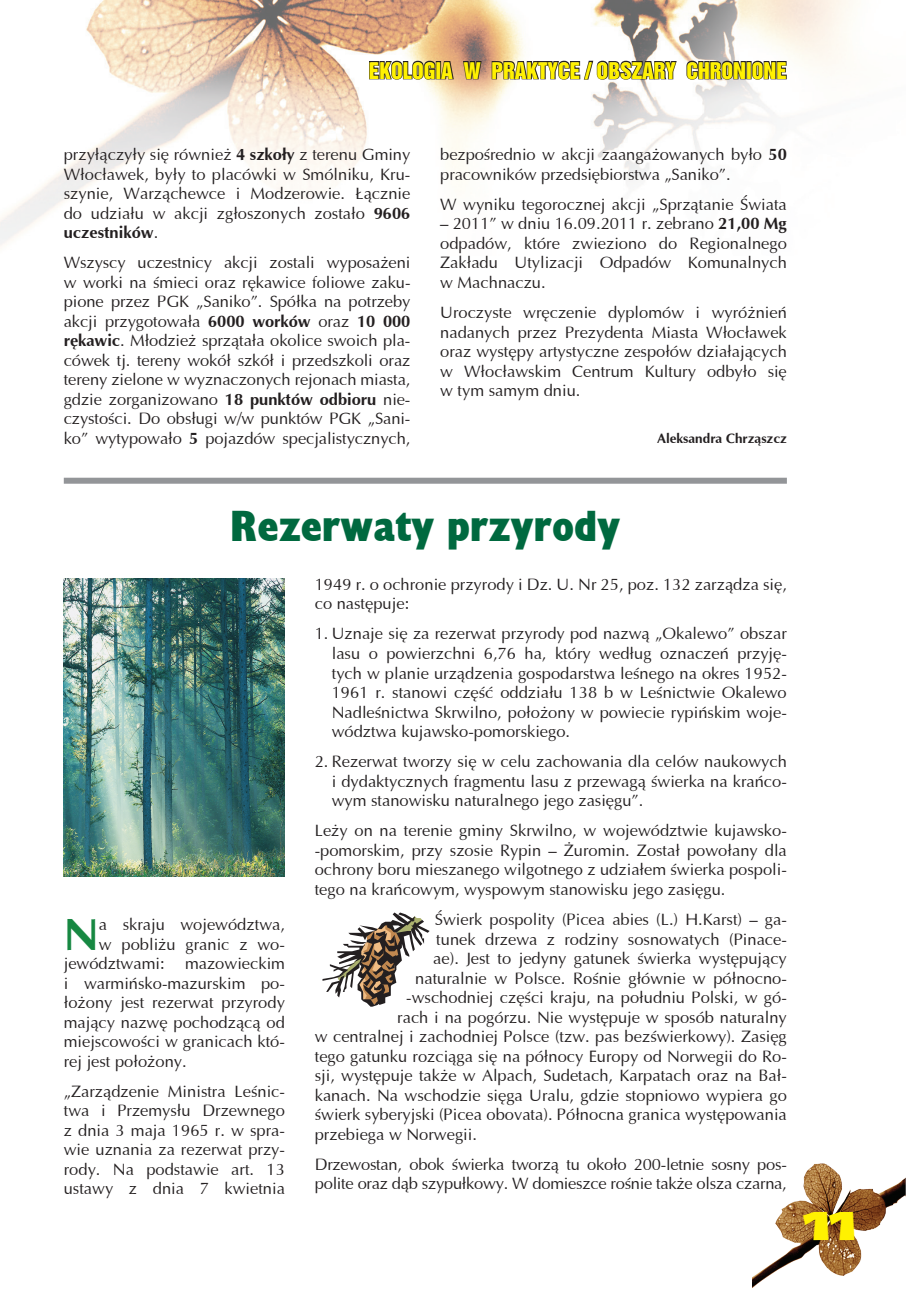
<style>
.page{position:relative;width:906px;height:1289px;background:#fff}
.page>*{position:absolute;margin:0;border:0;box-sizing:border-box;transform-origin:0 0}
.t1{font:700 45.15px "Ottawa";color:#178842}
.t2{font:900 42px "EFN Gilead";color:#00693f}
.t3{font:30px "FL Jazzowy Gruby";color:#fff101}
.t4{font:21px "Switzerland Inserat Plain PL";color:#fff101}
.t5{font:16.5px/19.5px "Ottawa";color:#231f20;text-align:justify}
.t6{font:700 13.5px "Ottawa";color:#231f20}
.s1{font-weight:700}
</style>
<div class="page">
<img style="left:752px;top:1163px;width:154px;height:125px">
<img style="left:0;top:0;width:854px;height:247px">
<svg style="left:368px;top:60px;width:87px;height:21px"></svg>
<svg style="left:462px;top:56px;width:20px;height:49px"></svg>
<svg style="left:491px;top:55px;width:187px;height:26px"></svg>
<svg style="left:685px;top:55px;width:102px;height:27px"></svg>
<div style="left:64px;top:477px;width:723px;height:6px;background:#939598"></div>
<img style="left:64px;top:578px;width:221px;height:298px">
<svg style="left:322px;top:912px;width:107px;height:94px"></svg>
<p class="t4" style="left:369px;top:58px;width:419px">EKOLOGIA W PRAKTYCE / OBSZARY CHRONIONE</p>
<p class="t5" style="left:64px;top:145px;width:348px">przyłączyły się również <span class="s1">4 szkoły</span> z terenu Gminy Włocławek, były to placówki w Smólniku, Kru&shy;szynie, Warząchewce i Modzerowie. Łącznie do udziału w akcji zgłoszonych zostało <span class="s1">9606 uczestników</span>.</p>
<p class="t5" style="left:64px;top:253px;width:348px">Wszyscy uczestnicy akcji zostali wyposażeni w worki na śmieci oraz rękawice foliowe zaku&shy;pione przez PGK „Saniko”. Spółka na potrzeby akcji przygotowała <span class="s1">6000 worków</span> oraz <span class="s1">10 000 rękawic</span>. Młodzież sprzątała okolice swoich pla&shy;cówek tj. tereny wokół szkół i przedszkoli oraz tereny zielone w wyznaczonych rejonach miasta, gdzie zorganizowano <span class="s1">18 punktów odbioru</span> nie&shy;czystości. Do obsługi w/w punktów PGK „Sani&shy;ko” wytypowało <span class="s1">5</span> pojazdów specjalistycznych,</p>
<p class="t5" style="left:440px;top:145px;width:348px">bezpośrednio w akcji zaangażowanych było <span class="s1">50 </span>pracowników przedsiębiorstwa „Saniko”.</p>
<p class="t5" style="left:440px;top:194px;width:348px">W wyniku tegorocznej akcji „Sprzątanie Świata</p>
<p class="t5" style="left:440px;top:214px;width:348px">– 2011” w dniu 16.09.2011 r. zebrano <span class="s1">21,00 Mg </span>odpadów, które zwieziono do Regionalnego Zakładu Utylizacji Odpadów Komunalnych w Machnaczu.</p>
<p class="t5" style="left:440px;top:303px;width:348px">Uroczyste wręczenie dyplomów i wyróżnień nadanych przez Prezydenta Miasta Włocławek oraz występy artystyczne zespołów działających w Włocławskim Centrum Kultury odbyło się w tym samym dniu.</p>
<p class="t6" style="left:657px;top:430px;width:131px">Aleksandra Chrząszcz</p>
<h2 class="t2" style="left:230px;top:499px;width:392px">Rezerwaty przyrody</h2>
<p class="t5" style="left:315px;top:574px;width:474px">1949 r. o ochronie przyrody i Dz. U. Nr 25, poz. 132 zarządza się, co następuje:</p>
<p class="t5" style="left:332px;top:624px;width:457px;text-indent:-17px">1. Uznaje się za rezerwat przyrody pod nazwą „Okalewo” obszar lasu o powierzchni 6,76 ha, który według oznaczeń przyję&shy;tych w planie urządzenia gospodarstwa leśnego na okres 1952- 1961 r. stanowi część oddziału 138 b w Leśnictwie Okalewo Nadleśnictwa Skrwilno, położony w powiecie rypińskim woje&shy;wództwa kujawsko-pomorskiego.</p>
<p class="t5" style="left:332px;top:751px;width:456px;text-indent:-17px">2. Rezerwat tworzy się w celu zachowania dla celów naukowych i dydaktycznych fragmentu lasu z przewagą świerka na krańco&shy;wym stanowisku naturalnego jego zasięgu”.</p>
<p class="t5" style="left:315px;top:821px;width:473px">Leży on na terenie gminy Skrwilno, w województwie kujawsko--pomorskim, przy szosie Rypin – Żuromin. Został powołany dla ochrony boru mieszanego wilgotnego z udziałem świerka pospoli&shy;tego na krańcowym, wyspowym stanowisku jego zasięgu.</p>
<p class="t5" style="left:435px;top:909px;width:353px">Świerk pospolity (Picea abies (L.) H.Karst) – ga-</p>
<p class="t5" style="left:436px;top:929px;width:352px">tunek drzewa z rodziny sosnowatych (Pinace-</p>
<p class="t5" style="left:433px;top:948px;width:355px">ae). Jest to jedyny gatunek świerka występujący</p>
<p class="t5" style="left:415px;top:968px;width:373px">naturalnie w Polsce. Rośnie głównie w północno-</p>
<p class="t5" style="left:406px;top:987px;width:382px">-wschodniej części kraju, na południu Polski, w gó-</p>
<p class="t5" style="left:397px;top:1007px;width:391px">rach i na pogórzu. Nie występuje w sposób naturalny</p>
<p class="t5" style="left:315px;top:1026px;width:473px">w centralnej i zachodniej Polsce (tzw. pas bezświerkowy). Zasięg</p>
<p class="t5" style="left:315px;top:1046px;width:473px">tego gatunku rozciąga się na północy Europy od Norwegii do Ro-</p>
<p class="t5" style="left:315px;top:1065px;width:473px">sji, występuje także w Alpach, Sudetach, Karpatach oraz na Bał-</p>
<p class="t5" style="left:315px;top:1085px;width:473px">kanach. Na wschodzie sięga Uralu, gdzie stopniowo wypiera go</p>
<p class="t5" style="left:315px;top:1104px;width:473px">świerk syberyjski (Picea obovata). Północna granica występowania</p>
<p class="t5" style="left:315px;top:1124px;width:164px">przebiega w Norwegii.</p>
<p class="t5" style="left:315px;top:1154px;width:473px">Drzewostan, obok świerka tworzą tu około 200-letnie sosny pos&shy;polite oraz dąb szypułkowy. W domieszce rośnie także olsza czarna,</p>
<h1 class="t1" style="left:64px;top:905px;width:37px">N</h1>
<p class="t5" style="left:99px;top:914px;width:188px">a skraju województwa,</p>
<p class="t5" style="left:99px;top:934px;width:188px">w pobliżu granic z wo-</p>
<p class="t5" style="left:64px;top:953px;width:223px">jewództwami: mazowieckim</p>
<p class="t5" style="left:64px;top:973px;width:223px">i warmińsko-mazurskim po-</p>
<p class="t5" style="left:64px;top:992px;width:223px">łożony jest rezerwat przyrody</p>
<p class="t5" style="left:64px;top:1012px;width:223px">mający nazwę pochodzącą od</p>
<p class="t5" style="left:64px;top:1031px;width:223px">miejscowości w granicach któ-</p>
<p class="t5" style="left:64px;top:1051px;width:124px">rej jest położony.</p>
<p class="t5" style="left:64px;top:1081px;width:223px">„Zarządzenie Ministra Leśnic&shy;twa i Przemysłu Drzewnego z dnia 3 maja 1965 r. w spra&shy;wie uznania za rezerwat przy&shy;rody. Na podstawie art. 13 ustawy z dnia 7 kwietnia</p>
<h3 class="t3" style="left:803px;top:1206px;width:53px">11</h3>
</div>
